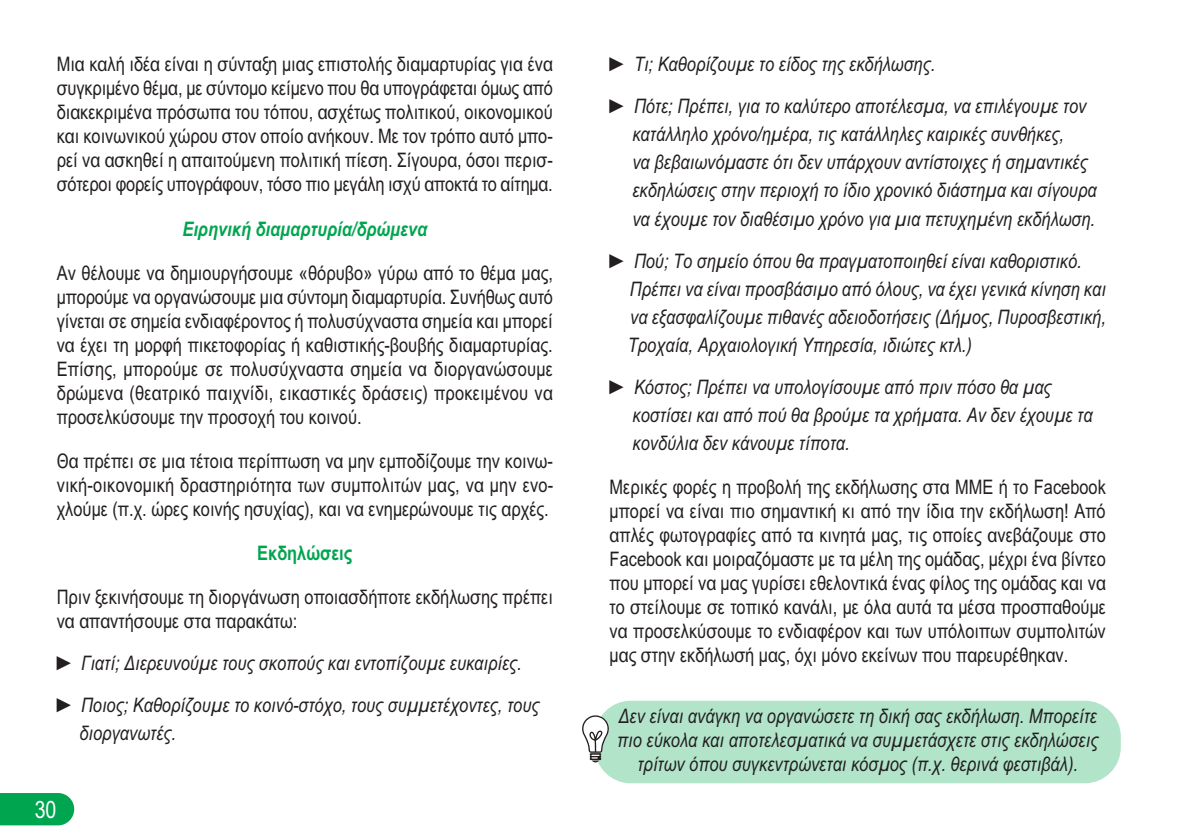
<style>
.page{position:relative;width:1191px;height:840px;background:#fff}
.page>*{position:absolute;margin:0;border:0;box-sizing:border-box;transform-origin:0 0}
.t1{font:24px "Arial Narrow";color:#fff}
.t2{font:20px/24px "Arial Narrow";color:#231f20;text-align:justify}
.t3{font:italic 20px/28px "Arial Narrow";color:#231f20}
.t4{font:italic 700 20px "Arial Narrow";color:#00a54f}
.t5{font:700 20px "Arial Narrow";color:#00a54f}
</style>
<div class="page">
<div style="left:0;top:793px;width:74px;height:31px;background:#00a54f"></div>
<div style="left:591px;top:698px;width:536px;height:86px;background:#b2e4ca"></div>
<svg style="left:582px;top:715px;width:27px;height:47px"></svg>
<p class="t2" style="left:57px;top:52px;width:498px">Μια καλή ιδέα είναι η σύνταξη μιας επιστολής διαμαρτυρίας για ένα συγκριμένο θέμα, με σύντομο κείμενο που θα υπογράφεται όμως από διακεκριμένα πρόσωπα του τόπου, ασχέτως πολιτικού, οικονομικού και κοινωνικού χώρου στον οποίο ανήκουν. Με τον τρόπο αυτό μπο&shy;ρεί να ασκηθεί η απαιτούμενη πολιτική πίεση. Σίγουρα, όσοι περισ&shy;σότεροι φορείς υπογράφουν, τόσο πιο μεγάλη ισχύ αποκτά το αίτημα.</p>
<p class="t4" style="left:182px;top:217px;width:246px">Ειρηνική διαμαρτυρία/δρώμενα</p>
<p class="t2" style="left:57px;top:260px;width:498px">Αν θέλουμε να δημιουργήσουμε «θόρυβο» γύρω από το θέμα μας, μπορούμε να οργανώσουμε μια σύντομη διαμαρτυρία. Συνήθως αυτό γίνεται σε σημεία ενδιαφέροντος ή πολυσύχναστα σημεία και μπορεί να έχει τη μορφή πικετοφορίας ή καθιστικής-βουβής διαμαρτυρίας.<br>Επίσης, μπορούμε σε πολυσύχναστα σημεία να διοργανώσουμε δρώμενα (θεατρικό παιχνίδι, εικαστικές δράσεις) προκειμένου να προσελκύσουμε την προσοχή του κοινού.</p>
<p class="t2" style="left:57px;top:448px;width:498px">Θα πρέπει σε μια τέτοια περίπτωση να μην εμποδίζουμε την κοινω&shy;νική-οικονομική δραστηριότητα των συμπολιτών μας, να μην ενο&shy;χλούμε (π.χ. ώρες κοινής ησυχίας), και να ενημερώνουμε τις αρχές.</p>
<p class="t5" style="left:257px;top:541px;width:97px">Εκδηλώσεις</p>
<p class="t2" style="left:57px;top:584px;width:498px">Πριν ξεκινήσουμε τη διοργάνωση οποιασδήποτε εκδήλωσης πρέπει να απαντήσουμε στα παρακάτω:</p>
<p class="t3" style="left:57px;top:641px;width:484px;line-height:42px">► Γιατί; Διερευνούμε τους σκοπούς και εντοπίζουμε ευκαιρίες. ► Ποιος; Καθορίζουμε το κοινό-στόχο, τους συμμετέχοντες, τους</p>
<p class="t3" style="left:79px;top:718px;width:98px">διοργανωτές.</p>
<p class="t1" style="left:35px;top:794px;width:23px">30</p>
<p class="t3" style="left:609px;top:43px;width:478px;line-height:42px">► Τι; Καθορίζουμε το είδος της εκδήλωσης.<br>► Πότε; Πρέπει, για το καλύτερο αποτέλεσμα, να επιλέγουμε τον</p>
<p class="t3" style="left:632px;top:120px;width:466px">κατάλληλο χρόνο/ημέρα, τις κατάλληλες καιρικές συνθήκες,<br>να βεβαιωνόμαστε ότι δεν υπάρχουν αντίστοιχες ή σημαντικές εκδηλώσεις στην περιοχή το ίδιο χρονικό διάστημα και σίγουρα να έχουμε τον διαθέσιμο χρόνο για μια πετυχημένη εκδήλωση.</p>
<p class="t3" style="left:628px;top:246px;width:479px;text-indent:-18px">► Πού; Το σημείο όπου θα πραγματοποιηθεί είναι καθοριστικό.<br>Πρέπει να είναι προσβάσιμο από όλους, να έχει γενικά κίνηση και να εξασφαλίζουμε πιθανές αδειοδοτήσεις (Δήμος, Πυροσβεστική, Τροχαία, Αρχαιολογική Υπηρεσία, ιδιώτες κτλ.)</p>
<p class="t3" style="left:632px;top:372px;width:462px;text-indent:-23px">► Κόστος; Πρέπει να υπολογίσουμε από πριν πόσο θα μας κοστίσει και από πού θα βρούμε τα χρήματα. Αν δεν έχουμε τα κονδύλια δεν κάνουμε τίποτα.</p>
<p class="t2" style="left:609px;top:474px;width:498px">Μερικές φορές η προβολή της εκδήλωσης στα ΜΜΕ ή το Facebook μπορεί να είναι πιο σημαντική κι από την ίδια την εκδήλωση! Από απλές φωτογραφίες από τα κινητά μας, τις οποίες ανεβάζουμε στο Facebook και μοιραζόμαστε με τα μέλη της ομάδας, μέχρι ένα βίντεο που μπορεί να μας γυρίσει εθελοντικά ένας φίλος της ομάδας και να το στείλουμε σε τοπικό κανάλι, με όλα αυτά τα μέσα προσπαθούμε να προσελκύσουμε το ενδιαφέρον και των υπόλοιπων συμπολιτών μας στην εκδήλωσή μας, όχι μόνο εκείνων που παρευρέθηκαν.</p>
<p class="t3" style="left:617px;top:703px;width:482px;line-height:24px;text-align:center">Δεν είναι ανάγκη να οργανώσετε τη δική σας εκδήλωση. Μπορείτε πιο εύκολα και αποτελεσματικά να συμμετάσχετε στις εκδηλώσεις τρίτων όπου συγκεντρώνεται κόσμος (π.χ. θερινά φεστιβάλ).</p>
</div>
